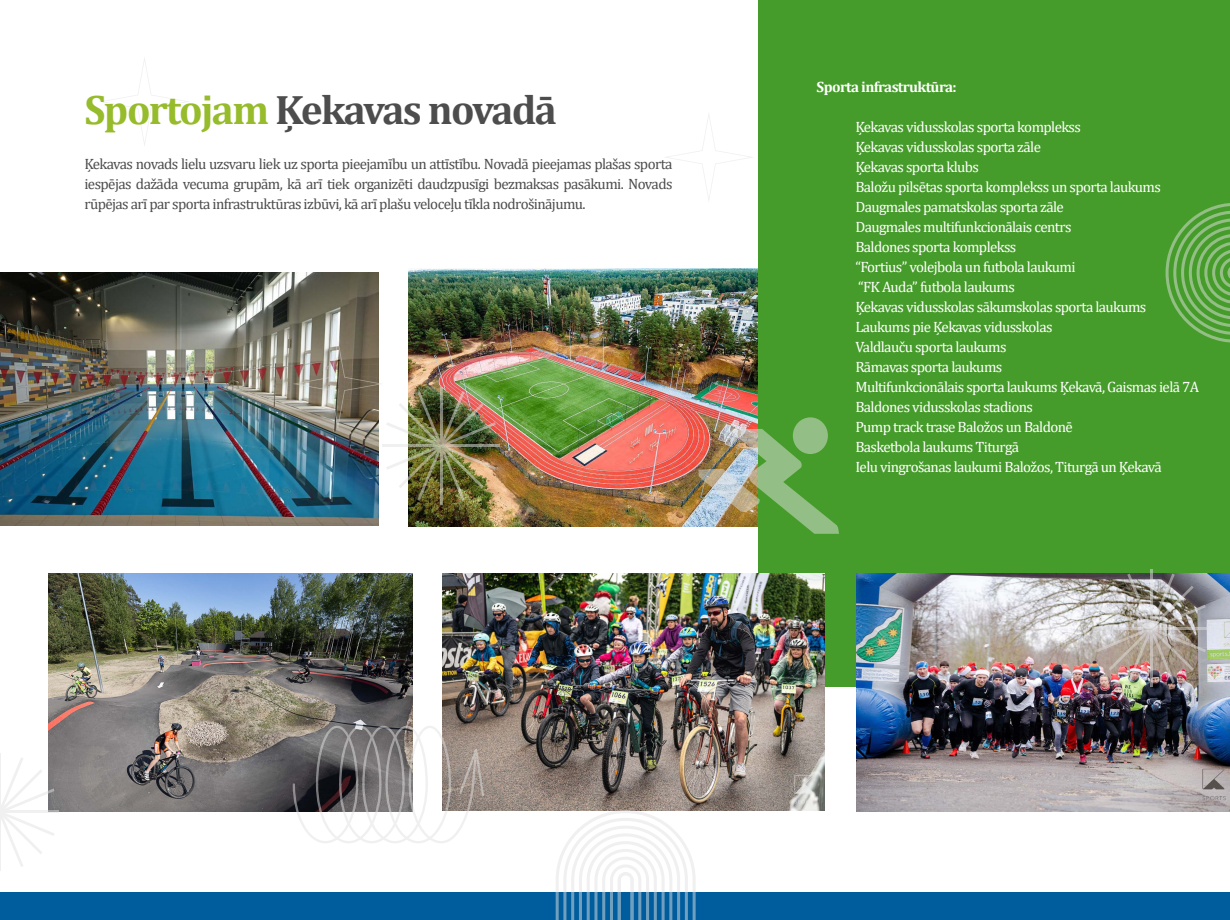
<style>
.page{position:relative;width:1230px;height:920px;background:#fff}
.page>*{position:absolute;margin:0;border:0;box-sizing:border-box;transform-origin:0 0}
.t1{font:700 41.38px "Cambria";letter-spacing:-.04em;color:#4d4d4d}
.t2{font:15px/20px "Cambria";letter-spacing:-.04em;color:#fff}
.t3{font:15px/20px "Cambria";letter-spacing:-.04em;color:#4d4d4d;text-align:justify}
.t4{font:700 15px "Cambria";letter-spacing:-.04em;color:#fff}
.s1{color:#96bb2b}
</style>
<div class="page">
<div style="left:0;top:892px;width:1230px;height:28px;background:#005d9d"></div>
<img style="left:0;top:272px;width:379px;height:253px">
<img style="left:409px;top:269px;width:350px;height:257px">
<img style="left:48px;top:573px;width:364px;height:238px">
<div style="left:759px;top:0;width:471px;height:686px;background:#469c2a"></div>
<img style="left:443px;top:573px;width:382px;height:238px">
<img style="left:856px;top:573px;width:374px;height:238px">
<svg style="left:293px;top:726px;width:191px;height:117px"></svg>
<svg style="left:556px;top:810px;width:140px;height:110px"></svg>
<svg style="left:1166px;top:203px;width:64px;height:140px"></svg>
<svg style="left:666px;top:115px;width:86px;height:85px"></svg>
<svg style="left:101px;top:58px;width:87px;height:87px"></svg>
<hr style="left:0;top:753px;width:1px;height:118px;background:#e1e1e1">
<hr style="left:0;top:811px;width:59px;height:2px;background:#e1e1e1">
<svg style="left:0;top:757px;width:55px;height:110px"></svg>
<hr style="left:1150px;top:569px;width:3px;height:118px;background:#e1e1e1">
<hr style="left:1092px;top:627px;width:118px;height:2px;background:#e1e1e1">
<img style="left:1096px;top:574px;width:110px;height:109px">
<hr style="left:440px;top:387px;width:3px;height:117px;background:#e1e1e1">
<hr style="left:382px;top:444px;width:118px;height:3px;background:#e1e1e1">
<img style="left:292px;top:338px;width:204px;height:163px">
<img style="left:698px;top:417px;width:141px;height:117px">
<h1 class="t1" style="left:84px;top:81px;width:474px"><span class="s1">Sportojam</span> Ķekavas novadā</h1>
<p class="t3" style="left:84px;top:154px;width:590px">Ķekavas novads lielu uzsvaru liek uz sporta pieejamību un attīstību. Novadā pieejamas plašas sporta iespējas dažāda vecuma grupām, kā arī tiek organizēti daudzpusīgi bezmaksas pasākumi. Novads rūpējas arī par sporta infrastruktūras izbūvi, kā arī plašu veloceļu tīkla nodrošinājumu.</p>
<p class="t4" style="left:817px;top:76px;width:142px">Sporta infrastruktūra:</p>
<p class="t2" style="left:855px;top:117px;width:345px">Ķekavas vidusskolas sporta komplekss<br>Ķekavas vidusskolas sporta zāle<br>Ķekavas sporta klubs<br>Baložu pilsētas sporta komplekss un sporta laukums Daugmales pamatskolas sporta zāle<br>Daugmales multifunkcionālais centrs<br>Baldones sporta komplekss<br>“Fortius” volejbola un futbola laukumi<br>“FK Auda” futbola laukums<br>Ķekavas vidusskolas sākumskolas sporta laukums Laukums pie Ķekavas vidusskolas<br>Valdlauču sporta laukums<br>Rāmavas sporta laukums<br>Multifunkcionālais sporta laukums Ķekavā, Gaismas ielā 7A Baldones vidusskolas stadions<br>Pump track trase Baložos un Baldonē<br>Basketbola laukums Titurgā<br>Ielu vingrošanas laukumi Baložos, Titurgā un Ķekavā</p>
</div>
